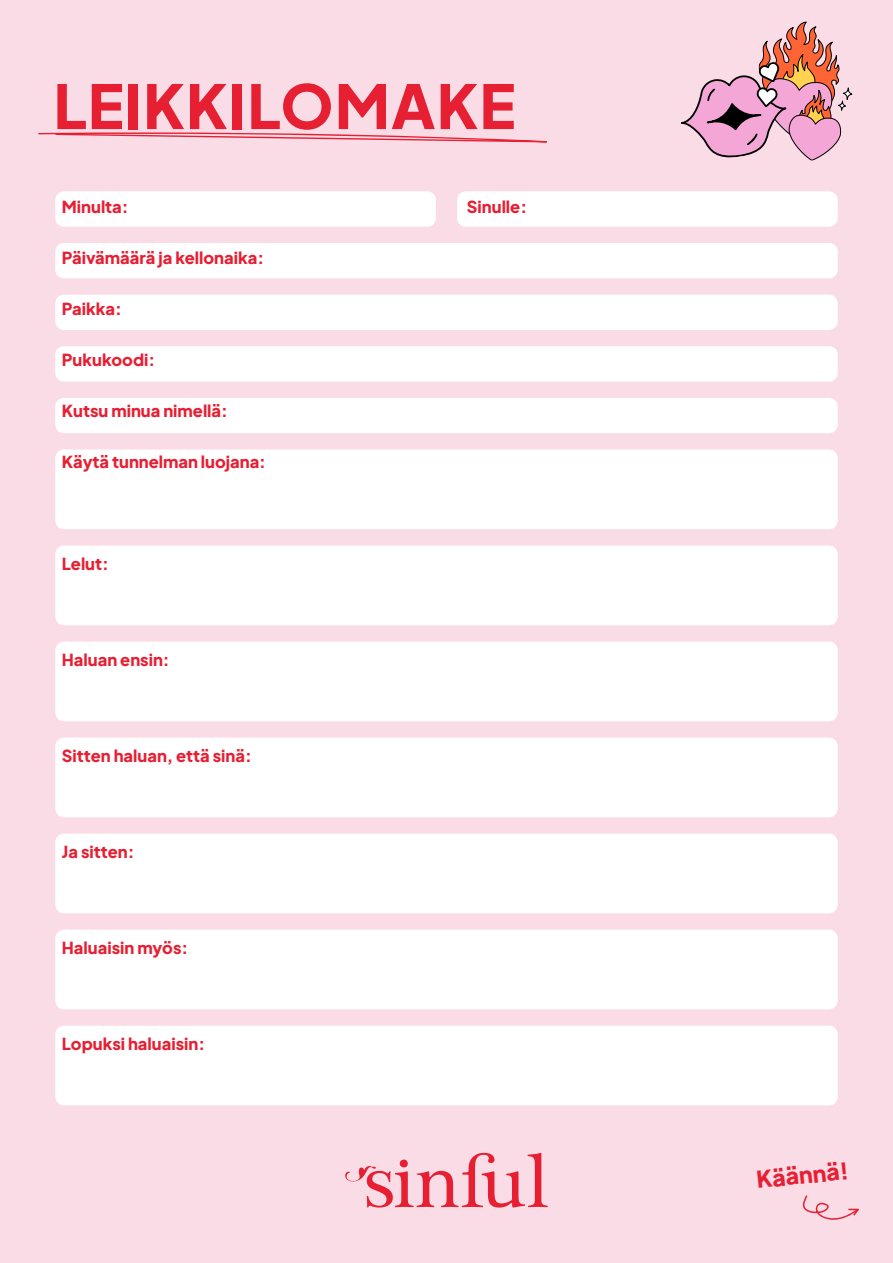
<style>
.page{position:relative;width:893px;height:1263px;background:#fadce6}
.page>*{position:absolute;margin:0;border:0;box-sizing:border-box;transform-origin:0 0}
.t1{font:60.45px "Plus Jakarta Sans";letter-spacing:.02em;color:#e71f33}
.t2{font:22.95px "Plus Jakarta Sans";color:#e71f33}
.t3{font:16.5px "Plus Jakarta Sans";color:#e71f33}
</style>
<div class="page">
<svg style="left:345px;top:1153px;width:203px;height:54px"></svg>
<div style="left:55px;top:191px;width:381px;height:36px;background:#fff;border-radius:9px"></div>
<div style="left:457px;top:191px;width:381px;height:36px;background:#fff;border-radius:9px"></div>
<div style="left:55px;top:243px;width:783px;height:35px;background:#fff;border-radius:9px"></div>
<div style="left:55px;top:295px;width:783px;height:35px;background:#fff;border-radius:9px"></div>
<div style="left:55px;top:346px;width:783px;height:36px;background:#fff;border-radius:9px"></div>
<div style="left:55px;top:398px;width:783px;height:35px;background:#fff;border-radius:9px"></div>
<div style="left:55px;top:449px;width:783px;height:80px;background:#fff;border-radius:9px"></div>
<div style="left:55px;top:641px;width:783px;height:80px;background:#fff;border-radius:9px"></div>
<div style="left:55px;top:545px;width:783px;height:80px;background:#fff;border-radius:9px"></div>
<div style="left:55px;top:834px;width:783px;height:79px;background:#fff;border-radius:9px"></div>
<div style="left:55px;top:738px;width:783px;height:79px;background:#fff;border-radius:9px"></div>
<div style="left:55px;top:930px;width:783px;height:79px;background:#fff;border-radius:9px"></div>
<div style="left:55px;top:1026px;width:783px;height:79px;background:#fff;border-radius:9px"></div>
<svg style="left:681px;top:21px;width:172px;height:140px"></svg>
<svg style="left:803px;top:1195px;width:56px;height:25px"></svg>
<svg style="left:38px;top:132px;width:509px;height:10px"></svg>
<p class="t1" style="left:53px;top:57px;width:463px">LEIKKILOMAKE</p>
<p class="t3" style="left:62px;top:193px;width:68px">Minulta:</p>
<p class="t3" style="left:467px;top:193px;width:62px">Sinulle:</p>
<p class="t3" style="left:62px;top:244px;width:204px">Päivämäärä ja kellonaika:</p>
<p class="t3" style="left:62px;top:295px;width:61px">Paikka:</p>
<p class="t3" style="left:62px;top:346px;width:95px">Pukukoodi:</p>
<p class="t3" style="left:62px;top:397px;width:168px">Kutsu minua nimellä:</p>
<p class="t3" style="left:62px;top:448px;width:206px">Käytä tunnelman luojana:</p>
<p class="t3" style="left:62px;top:550px;width:48px">Lelut:</p>
<p class="t3" style="left:62px;top:646px;width:109px">Haluan ensin:</p>
<p class="t3" style="left:62px;top:742px;width:191px">Sitten haluan, että sinä:</p>
<p class="t3" style="left:62px;top:838px;width:74px">Ja sitten:</p>
<p class="t3" style="left:62px;top:934px;width:128px">Haluaisin myös:</p>
<p class="t3" style="left:62px;top:1030px;width:145px">Lopuksi haluaisin:</p>
<p class="t2" style="left:755px;top:1161px;width:94px;rotate:-6deg">Käännä!</p>
</div>
